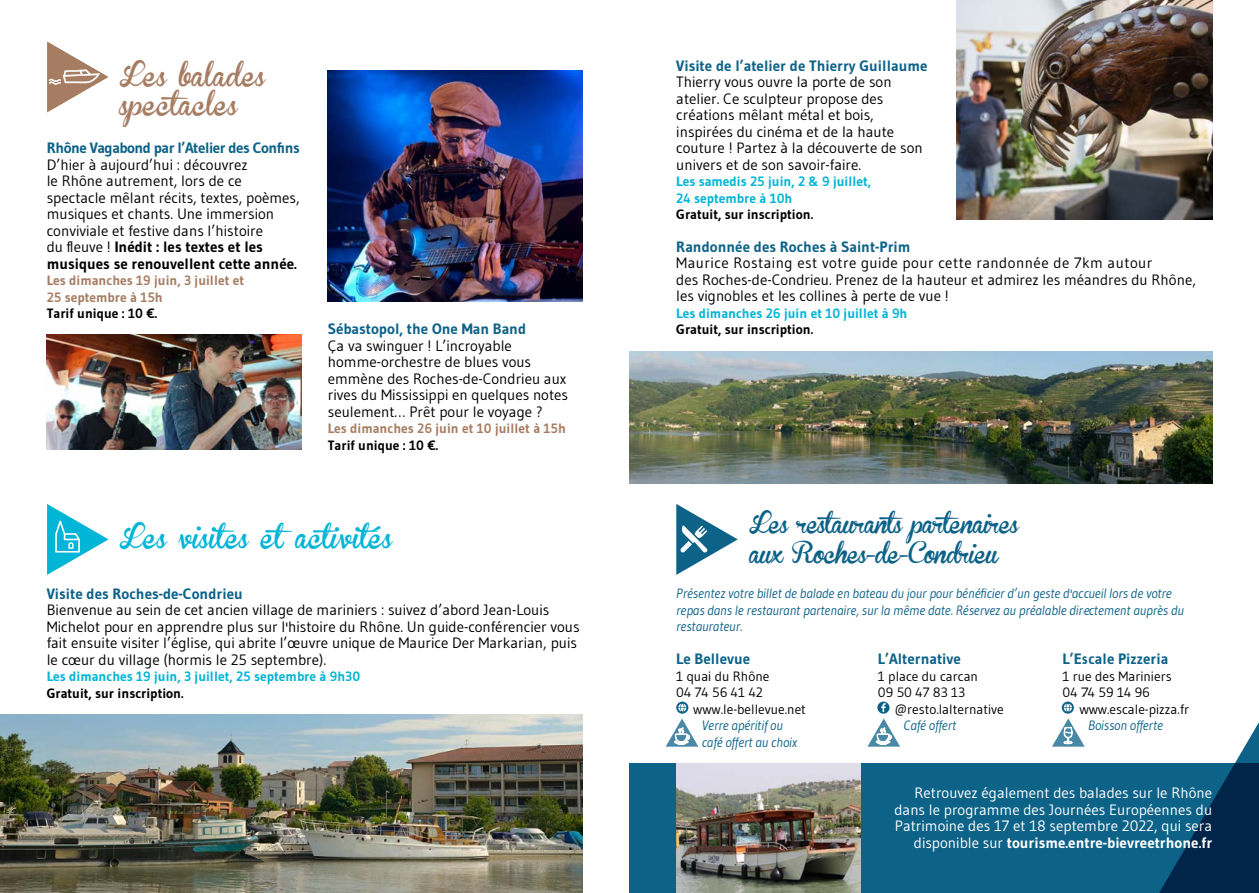
<style>
.page{position:relative;width:1259px;height:893px;background:#fff}
.page>*{position:absolute;margin:0;border:0;box-sizing:border-box;transform-origin:0 0}
.t1{font:24px "Brannboll Fet";color:#00b5d6}
.t2{font:24px/28.8px "Brannboll Fet";color:#a67d63}
.t3{font:21px/30px "Brannboll Fet";letter-spacing:-.04em;color:#0d6288}
.t4{font:15px/16.5px "Gudea";color:#000}
.t5{font:15px/16.5px "Gudea";color:#fff;text-align:right}
.t6{font:700 15px "Gudea";color:#0d6288}
.t7{font:700 15px "Gudea";letter-spacing:-.03em;color:#0d6288}
.t8{font:italic 13.5px/16.5px "Gudea";letter-spacing:-.01em;color:#0d6288}
.t9{font:13.5px/16.5px "Gudea";color:#000}
.t10{font:700 13.5px/16.5px "Gudea";color:#00b5d6}
.t11{font:700 13.5px "Gudea";color:#000}
.t12{font:700 13.5px/16.5px "Gudea";color:#a67d63}
.s1{font-weight:700}
</style>
<div class="page">
<div style="left:629px;top:764px;width:630px;height:129px;background:#0d6288"></div>
<img style="left:957px;top:0;width:255px;height:219px">
<img style="left:0;top:714px;width:583px;height:179px">
<img style="left:676px;top:764px;width:185px;height:129px">
<svg style="left:1052px;top:718px;width:32px;height:29px"></svg>
<svg style="left:867px;top:702px;width:33px;height:45px"></svg>
<svg style="left:676px;top:702px;width:12px;height:12px"></svg>
<svg style="left:665px;top:704px;width:33px;height:43px"></svg>
<svg style="left:1061px;top:702px;width:13px;height:12px"></svg>
<svg style="left:1063px;top:704px;width:9px;height:8px"></svg>
<svg style="left:47px;top:504px;width:62px;height:71px"></svg>
<img style="left:328px;top:71px;width:255px;height:230px">
<img style="left:629px;top:351px;width:583px;height:132px">
<img style="left:47px;top:334px;width:255px;height:115px">
<svg style="left:47px;top:41px;width:62px;height:71px"></svg>
<svg style="left:1084px;top:423px;width:175px;height:470px"></svg>
<svg style="left:676px;top:504px;width:62px;height:71px"></svg>
<h1 class="t2" style="left:120px;top:63px;width:147px">Les balades spectacles</h1>
<p class="t7" style="left:47px;top:139px;width:254px">Rhône Vagabond par l’Atelier des Confins</p>
<p class="t4" style="left:47px;top:156px;width:254px">D’hier à aujourd’hui : découvrez<br>le Rhône autrement, lors de ce spectacle mêlant récits, textes, poèmes, musiques et chants. Une immersion conviviale et festive dans l’histoire<br>du fleuve ! <span class="s1">Inédit : les textes et les musiques se renouvellent cette année.</span></p>
<p class="t12" style="left:47px;top:272px;width:199px">Les dimanches 19 juin, 3 juillet et<br>25 septembre à 15h</p>
<p class="t11" style="left:47px;top:305px;width:112px">Tarif unique : 10 €.</p>
<p class="t6" style="left:328px;top:320px;width:200px">Sébastopol, the One Man Band</p>
<p class="t4" style="left:328px;top:337px;width:242px">Ça va swinguer ! L’incroyable homme-orchestre de blues vous emmène des Roches-de-Condrieu aux rives du Mississippi en quelques notes seulement… Prêt pour le voyage ?</p>
<p class="t12" style="left:328px;top:420px;width:240px">Les dimanches 26 juin et 10 juillet à 15h</p>
<p class="t11" style="left:328px;top:437px;width:112px">Tarif unique : 10 €.</p>
<p class="t6" style="left:676px;top:56px;width:253px">Visite de l’atelier de Thierry Guillaume</p>
<p class="t4" style="left:676px;top:74px;width:248px">Thierry vous ouvre la porte de son atelier. Ce sculpteur propose des créations mêlant métal et bois, inspirées du cinéma et de la haute couture ! Partez à la découverte de son univers et de son savoir-faire.</p>
<p class="t10" style="left:676px;top:173px;width:196px">Les samedis 25 juin, 2 &amp; 9 juillet,<br>24 septembre à 10h</p>
<p class="t11" style="left:676px;top:206px;width:138px">Gratuit, sur inscription.</p>
<p class="t6" style="left:676px;top:237px;width:236px">Randonnée des Roches à Saint-Prim</p>
<p class="t4" style="left:676px;top:254px;width:521px">Maurice Rostaing est votre guide pour cette randonnée de 7km autour<br>des Roches-de-Condrieu. Prenez de la hauteur et admirez les méandres du Rhône, les vignobles et les collines à perte de vue !</p>
<p class="t10" style="left:676px;top:305px;width:233px">Les dimanches 26 juin et 10 juillet à 9h</p>
<p class="t11" style="left:676px;top:321px;width:138px">Gratuit, sur inscription.</p>
<h1 class="t1" style="left:120px;top:524px;width:274px">Les visites etactivités</h1>
<h2 class="t3" style="left:749px;top:509px;width:271px">Les restaurants partenaires aux Roches-de-Condrieu</h2>
<p class="t8" style="left:676px;top:585px;width:509px">Présentez votre billet de balade en bateau du jour pour bénéficier d’un geste d'accueil lors de votre repas dans le restaurant partenaire, sur la même date. Réservez au préalable directement auprès du restaurateur.</p>
<p class="t6" style="left:47px;top:584px;width:197px">Visite des Roches-de-Condrieu</p>
<p class="t4" style="left:47px;top:601px;width:534px">Bienvenue au sein de cet ancien village de mariniers : suivez d’abord Jean-Louis Michelot pour en apprendre plus sur l'histoire du Rhône. Un guide-conférencier vous fait ensuite visiter l’église, qui abrite l’œuvre unique de Maurice Der Markarian, puis le cœur du village (hormis le 25 septembre).</p>
<p class="t10" style="left:47px;top:668px;width:315px">Les dimanches 19 juin, 3 juillet, 25 septembre à 9h30</p>
<p class="t11" style="left:47px;top:684px;width:138px">Gratuit, sur inscription.</p>
<p class="t6" style="left:878px;top:650px;width:84px">L’Alternative</p>
<p class="t9" style="left:878px;top:668px;width:102px">1 place du carcan</p>
<p class="t9" style="left:878px;top:684px;width:89px">09 50 47 83 13</p>
<p class="t9" style="left:895px;top:701px;width:110px">@resto.lalternative</p>
<p class="t8" style="left:903px;top:717px;width:54px">Café offert</p>
<p class="t6" style="left:1062px;top:650px;width:107px">L’Escale Pizzeria</p>
<p class="t9" style="left:1062px;top:668px;width:110px">1 rue des Mariniers<br>04 74 59 14 96</p>
<p class="t9" style="left:1079px;top:701px;width:111px">www.escale-pizza.fr</p>
<p class="t8" style="left:1088px;top:717px;width:76px">Boisson offerte</p>
<p class="t6" style="left:676px;top:650px;width:76px">Le Bellevue</p>
<p class="t9" style="left:676px;top:668px;width:95px">1 quai du Rhône</p>
<p class="t9" style="left:676px;top:684px;width:88px">04 74 56 41 42</p>
<p class="t9" style="left:693px;top:701px;width:114px">www.le-bellevue.net</p>
<p class="t8" style="left:702px;top:717px;width:97px">Verre apéritif ou café offert au choix</p>
<p class="t5" style="left:894px;top:785px;width:319px">Retrouvez également des balades sur le Rhône dans le programme des Journées Européennes du Patrimoine des 17 et 18 septembre 2022, qui sera disponible sur <span class="s1">tourisme.entre-bievreetrhone.fr</span></p>
</div>
